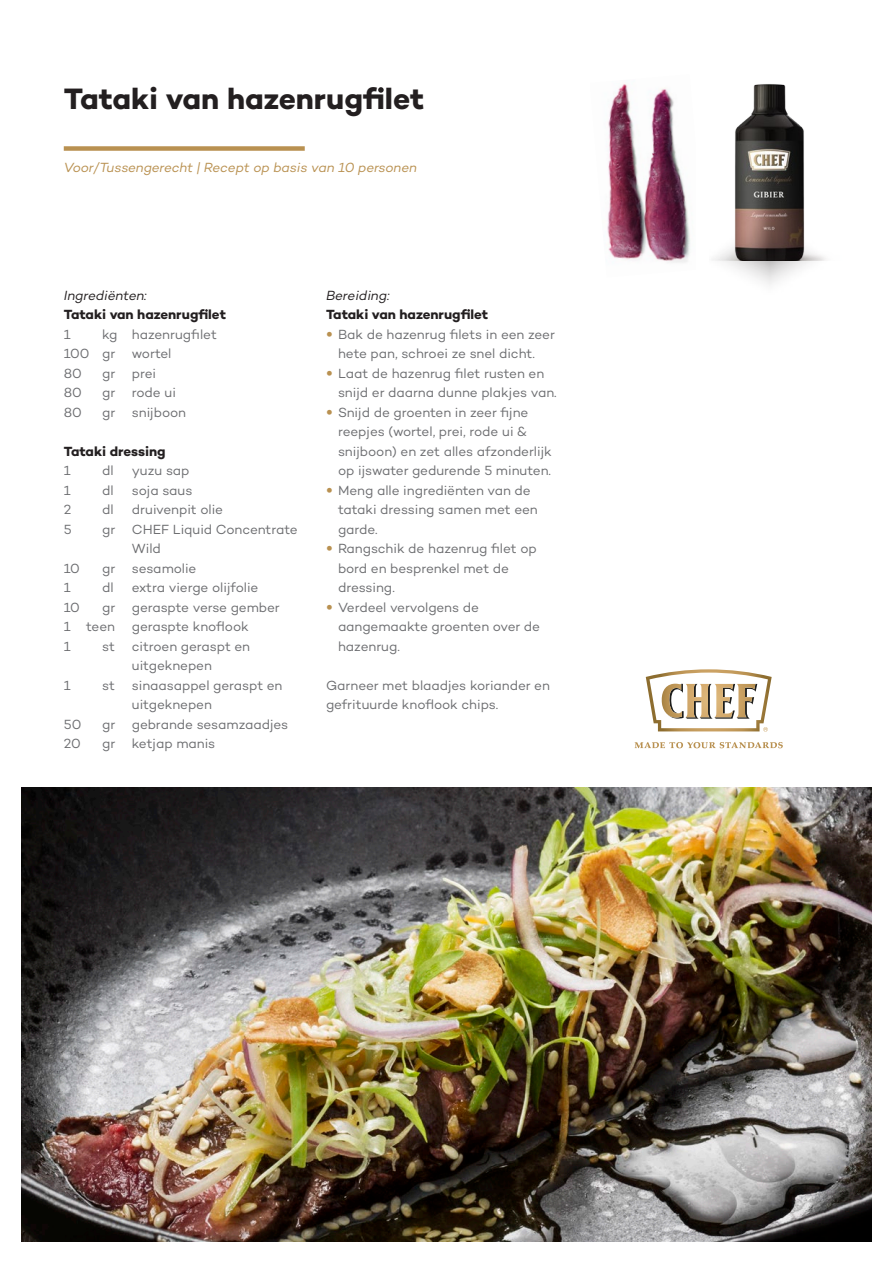
<style>
.page{position:relative;width:893px;height:1263px;background:#fff}
.page>*{position:absolute;margin:0;border:0;box-sizing:border-box;transform-origin:0 0}
.t1{font:700 30px "Campton";color:#231f20}
.t2{font:13.5px "Campton";letter-spacing:-.005em;color:#6c6d70}
.t3{font:700 13.5px "Campton";color:#231f20}
.t4{font:italic 13.5px "Campton";letter-spacing:-.01em;color:#b99151}
.t5{font:italic 13.5px "Campton";letter-spacing:-.005em;color:#231f20}
.s1{font-family:"Avenir";color:#b99151}
</style>
<div class="page">
<img style="left:21px;top:787px;width:851px;height:455px">
<img style="left:735px;top:84px;width:69px;height:123px">
<svg style="left:712px;top:207px;width:114px;height:78px"></svg>
<div style="left:64px;top:146px;width:241px;height:5px;background:#b99151"></div>
<svg style="left:645px;top:669px;width:127px;height:63px"></svg>
<svg style="left:635px;top:742px;width:148px;height:6px"></svg>
<img style="left:607px;top:84px;width:83px;height:179px">
<svg style="left:378px;top:87px;width:6px;height:6px"></svg>
<p class="t1" style="left:64px;top:80px;width:362px">Tataki van hazenrugfilet</p>
<p class="t4" style="left:64px;top:159px;width:355px">Voor/Tussengerecht | Recept op basis van 10 personen</p>
<p class="t5" style="left:64px;top:287px;width:85px">Ingrediënten:</p>
<p class="t3" style="left:64px;top:306px;width:164px">Tataki van hazenrugfilet</p>
<p class="t2" style="left:64px;top:326px;width:8px">1</p>
<p class="t2" style="left:102px;top:326px;width:116px">kg hazenrugfilet</p>
<p class="t2" style="left:64px;top:345px;width:109px">100 gr wortel</p>
<p class="t2" style="left:64px;top:365px;width:20px">80</p>
<p class="t2" style="left:102px;top:365px;width:55px">gr prei</p>
<p class="t2" style="left:64px;top:384px;width:20px">80</p>
<p class="t2" style="left:102px;top:384px;width:75px">gr rode ui</p>
<p class="t2" style="left:64px;top:404px;width:20px">80</p>
<p class="t2" style="left:102px;top:404px;width:86px">gr snijboon</p>
<p class="t3" style="left:64px;top:442px;width:103px">Tataki dressing</p>
<p class="t2" style="left:64px;top:462px;width:8px">1</p>
<p class="t2" style="left:102px;top:462px;width:13px">dl</p>
<p class="t2" style="left:132px;top:462px;width:59px">yuzu sap</p>
<p class="t2" style="left:64px;top:482px;width:8px">1</p>
<p class="t2" style="left:102px;top:482px;width:13px">dl</p>
<p class="t2" style="left:132px;top:482px;width:62px">soja saus</p>
<p class="t2" style="left:64px;top:501px;width:9px">2</p>
<p class="t2" style="left:102px;top:501px;width:13px">dl</p>
<p class="t2" style="left:132px;top:501px;width:93px">druivenpit olie</p>
<p class="t2" style="left:64px;top:521px;width:9px">5</p>
<p class="t2" style="left:102px;top:521px;width:197px">gr CHEF Liquid Concentrate</p>
<p class="t2" style="left:132px;top:540px;width:31px">Wild</p>
<p class="t2" style="left:64px;top:560px;width:18px">10</p>
<p class="t2" style="left:102px;top:560px;width:96px">gr sesamolie</p>
<p class="t2" style="left:64px;top:579px;width:8px">1</p>
<p class="t2" style="left:102px;top:579px;width:13px">dl</p>
<p class="t2" style="left:132px;top:579px;width:128px">extra vierge olijfolie</p>
<p class="t2" style="left:64px;top:599px;width:18px">10</p>
<p class="t2" style="left:102px;top:599px;width:179px">gr geraspte verse gember</p>
<p class="t2" style="left:64px;top:618px;width:186px">1 teen geraspte knoflook</p>
<p class="t2" style="left:64px;top:638px;width:8px">1</p>
<p class="t2" style="left:102px;top:638px;width:14px">st</p>
<p class="t2" style="left:132px;top:638px;width:120px">citroen geraspt en</p>
<p class="t2" style="left:132px;top:657px;width:82px">uitgeknepen</p>
<p class="t2" style="left:64px;top:677px;width:8px">1</p>
<p class="t2" style="left:102px;top:677px;width:14px">st</p>
<p class="t2" style="left:132px;top:677px;width:152px">sinaasappel geraspt en</p>
<p class="t2" style="left:132px;top:696px;width:82px">uitgeknepen</p>
<p class="t2" style="left:64px;top:716px;width:19px">50</p>
<p class="t2" style="left:102px;top:716px;width:188px">gr gebrande sesamzaadjes</p>
<p class="t2" style="left:64px;top:735px;width:19px">20</p>
<p class="t2" style="left:102px;top:735px;width:115px">gr ketjap manis</p>
<p class="t5" style="left:326px;top:287px;width:65px">Bereiding:</p>
<p class="t3" style="left:326px;top:306px;width:164px">Tataki van hazenrugfilet</p>
<p class="t2" style="left:326px;top:326px;width:230px"><span class="s1">•</span> Bak de hazenrug filets in een zeer</p>
<p class="t2" style="left:338px;top:345px;width:198px">hete pan, schroei ze snel dicht.</p>
<p class="t2" style="left:326px;top:365px;width:220px"><span class="s1">•</span> Laat de hazenrug filet rusten en</p>
<p class="t2" style="left:338px;top:384px;width:220px">snijd er daarna dunne plakjes van.</p>
<p class="t2" style="left:326px;top:404px;width:204px"><span class="s1">•</span> Snijd de groenten in zeer fijne</p>
<p class="t2" style="left:338px;top:423px;width:191px">reepjes (wortel, prei, rode ui &amp;</p>
<p class="t2" style="left:338px;top:443px;width:215px">snijboon) en zet alles afzonderlijk</p>
<p class="t2" style="left:338px;top:462px;width:215px">op ijswater gedurende 5 minuten.</p>
<p class="t2" style="left:326px;top:482px;width:206px"><span class="s1">•</span> Meng alle ingrediënten van de</p>
<p class="t2" style="left:338px;top:501px;width:201px">tataki dressing samen met een</p>
<p class="t2" style="left:338px;top:521px;width:41px">garde.</p>
<p class="t2" style="left:326px;top:540px;width:212px"><span class="s1">•</span> Rangschik de hazenrug filet op</p>
<p class="t2" style="left:338px;top:560px;width:172px">bord en besprenkel met de</p>
<p class="t2" style="left:338px;top:579px;width:58px">dressing.</p>
<p class="t2" style="left:326px;top:599px;width:155px"><span class="s1">•</span> Verdeel vervolgens de</p>
<p class="t2" style="left:338px;top:618px;width:204px">aangemaakte groenten over de</p>
<p class="t2" style="left:338px;top:638px;width:63px">hazenrug.</p>
<p class="t2" style="left:326px;top:677px;width:225px">Garneer met blaadjes koriander en</p>
<p class="t2" style="left:326px;top:696px;width:174px">gefrituurde knoflook chips.</p>
</div>
